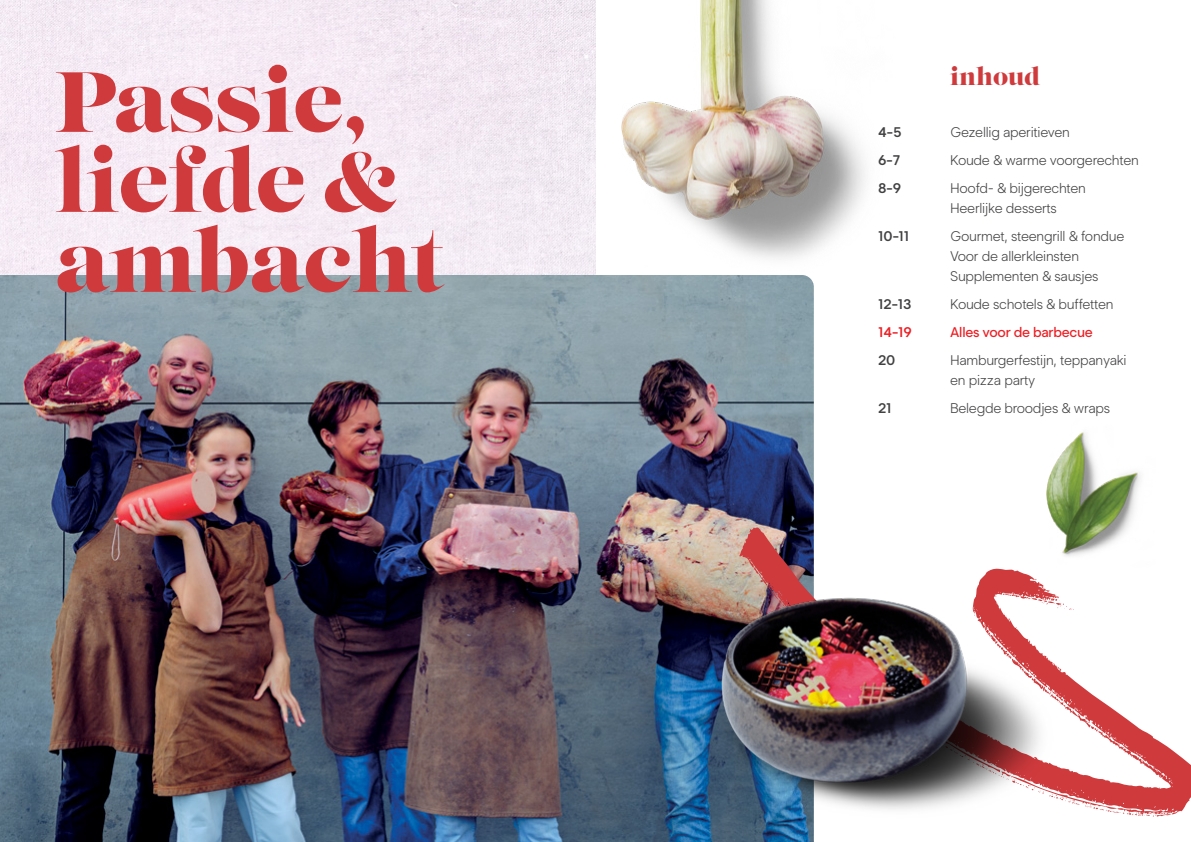
<style>
.page{position:relative;width:1191px;height:842px;background:#fff}
.page>*{position:absolute;margin:0;border:0;box-sizing:border-box;transform-origin:0 0}
.t1{font:85px/80px "Lust";color:#cf3a3d}
.t2{font:24px "Lust";color:#cf3a3d}
.t3{font:300 14px/20px "Segment";letter-spacing:-.02em;color:#414042}
.t4{font:600 14px "Segment";letter-spacing:-.02em;color:#414042}
.t5{font:500 14px "Segment";letter-spacing:-.02em;color:#ed1f24}
.t6{font:600 14px "Segment";color:#ed1f24}
</style>
<div class="page">
<img style="left:0;top:0;width:595px;height:275px">
<img style="left:0;top:275px;width:814px;height:567px">
<svg style="left:1095px;top:696px;width:96px;height:121px"></svg>
<img style="left:698px;top:423px;width:397px;height:419px">
<img style="left:621px;top:0;width:244px;height:287px">
<img style="left:1032px;top:423px;width:108px;height:148px">
<h1 class="t1" style="left:55px;top:67px;width:389px">Passie, liefde &amp; ambacht</h1>
<h2 class="t2" style="left:950px;top:62px;width:91px">inhoud</h2>
<p class="t4" style="left:878px;top:123px;width:25px">4-5</p>
<p class="t3" style="left:950px;top:122px;width:121px">Gezellig aperitieven</p>
<p class="t4" style="left:878px;top:151px;width:24px">6-7</p>
<p class="t3" style="left:950px;top:150px;width:190px">Koude &amp; warme voorgerechten</p>
<p class="t4" style="left:878px;top:179px;width:25px">8-9</p>
<p class="t3" style="left:950px;top:178px;width:137px">Hoofd- &amp; bijgerechten<br>Heerlijke desserts</p>
<p class="t4" style="left:878px;top:227px;width:33px">10-11</p>
<p class="t3" style="left:950px;top:226px;width:176px">Gourmet, steengrill &amp; fondue<br>Voor de allerkleinsten<br>Supplementen &amp; sausjes</p>
<p class="t4" style="left:878px;top:295px;width:35px">12-13</p>
<p class="t3" style="left:950px;top:294px;width:165px">Koude schotels &amp; buffetten</p>
<p class="t6" style="left:878px;top:323px;width:35px">14-19</p>
<p class="t5" style="left:950px;top:323px;width:144px">Alles voor de barbecue</p>
<p class="t4" style="left:878px;top:351px;width:19px">20</p>
<p class="t3" style="left:950px;top:350px;width:178px">Hamburgerfestijn, teppanyaki en pizza party</p>
<p class="t4" style="left:878px;top:399px;width:15px">21</p>
<p class="t3" style="left:950px;top:398px;width:162px">Belegde broodjes &amp; wraps</p>
</div>
